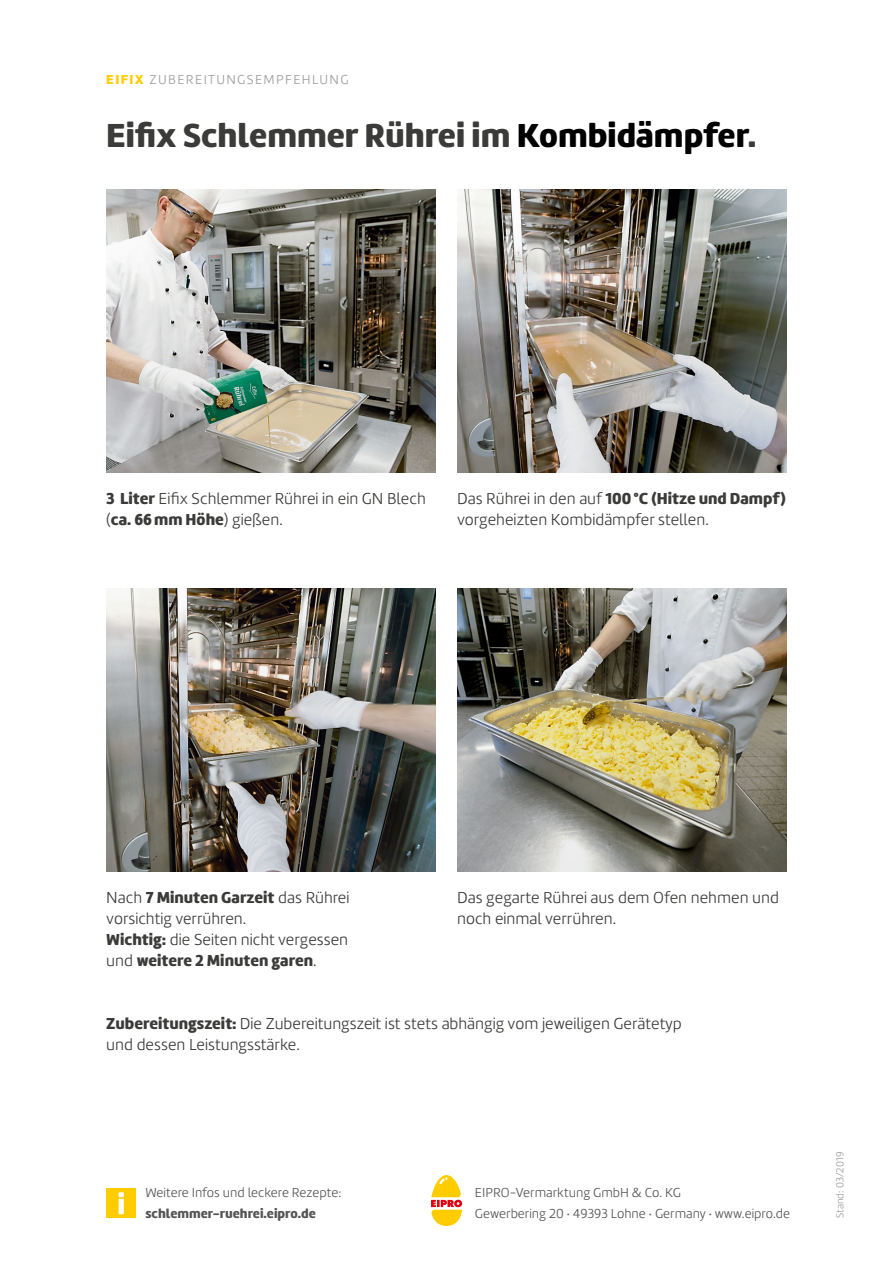
<style>
.page{position:relative;width:893px;height:1263px;background:#fff}
.page>*{position:absolute;margin:0;border:0;box-sizing:border-box;transform-origin:0 0}
.t1{font:34.5px "Marine Rounded Black";color:#3b3b3a}
.t2{font:16.5px/21px "Marine Rounded Light";color:#3b3b3a}
.t3{font:16.5px "Marine Rounded Black";color:#3b3b3a}
.t4{font:13.5px/21px "Marine Rounded Light";color:#565656}
.t5{font:13.5px "Marine Rounded Light";letter-spacing:.1em;color:#9c9d9d}
.t6{font:13.5px "Marine Rounded Black";color:#565656}
.t7{font:10.5px "Marine Rounded Light";color:#9c9d9d}
.s1{font-family:"Marine Rounded Black";color:#fc0}
.s2{color:#000}
.s3{font-family:"Marine Rounded Black"}
.s4{font-family:"Marine Rounded Light"}
</style>
<div class="page">
<img style="left:106px;top:189px;width:330px;height:284px">
<img style="left:457px;top:189px;width:330px;height:284px">
<img style="left:106px;top:588px;width:330px;height:284px">
<img style="left:457px;top:588px;width:330px;height:284px">
<div style="left:106px;top:1188px;width:30px;height:30px;background:#fc0"></div>
<svg style="left:119px;top:1192px;width:5px;height:22px"></svg>
<svg style="left:431px;top:1175px;width:32px;height:51px"></svg>
<p class="t5" style="left:106px;top:71px;width:244px"><span class="s1">EIFIX</span> ZUBEREITUNGSEMPFEHLUNG</p>
<h1 class="t1" style="left:106px;top:113px;width:651px">Eifix Schlemmer Rührei im <span class="s2">Kombidämpfer</span>.</h1>
<p class="t2" style="left:106px;top:488px;width:321px"><span class="s3">3 Liter</span> Eifix Schlemmer Rührei in ein GN Blech</p>
<p class="t3" style="left:106px;top:509px;width:178px"><span class="s4">(</span>ca. 66mm Höhe<span class="s4">) gießen.</span></p>
<p class="t3" style="left:457px;top:488px;width:330px"><span class="s4">Das Rührei in den auf</span> 100°C (Hitze und Dampf)</p>
<p class="t2" style="left:457px;top:509px;width:253px">vorgeheizten Kombidämpfer stellen.</p>
<p class="t3" style="left:106px;top:887px;width:245px"><span class="s4">Nach</span> 7 Minuten Garzeit <span class="s4">das Rührei</span></p>
<p class="t2" style="left:106px;top:908px;width:243px">vorsichtig verrühren.<br><span class="s3">Wichtig:</span> die Seiten nicht vergessen</p>
<p class="t3" style="left:106px;top:950px;width:212px"><span class="s4">und</span> weitere 2 Minuten garen<span class="s4">.</span></p>
<p class="t2" style="left:457px;top:887px;width:323px">Das gegarte Rührei aus dem Ofen nehmen und noch einmal verrühren.</p>
<p class="t2" style="left:106px;top:1013px;width:577px"><span class="s3">Zubereitungszeit:</span> Die Zubereitungszeit ist stets abhängig vom jeweiligen Gerätetyp und dessen Leistungsstärke.</p>
<p class="t4" style="left:145px;top:1182px;width:197px">Weitere Infos und leckere Rezepte:</p>
<p class="t6" style="left:145px;top:1205px;width:172px">schlemmer-ruehrei.eipro.de</p>
<p class="t4" style="left:475px;top:1182px;width:317px">EIPRO-Vermarktung GmbH &amp; Co. KG<br>Gewerbering 20 · 49393 Lohne · Germany · www.eipro.de</p>
<p class="t7" style="left:834px;top:1218px;width:68px;rotate:-90deg">Stand: 03/2019</p>
</div>
